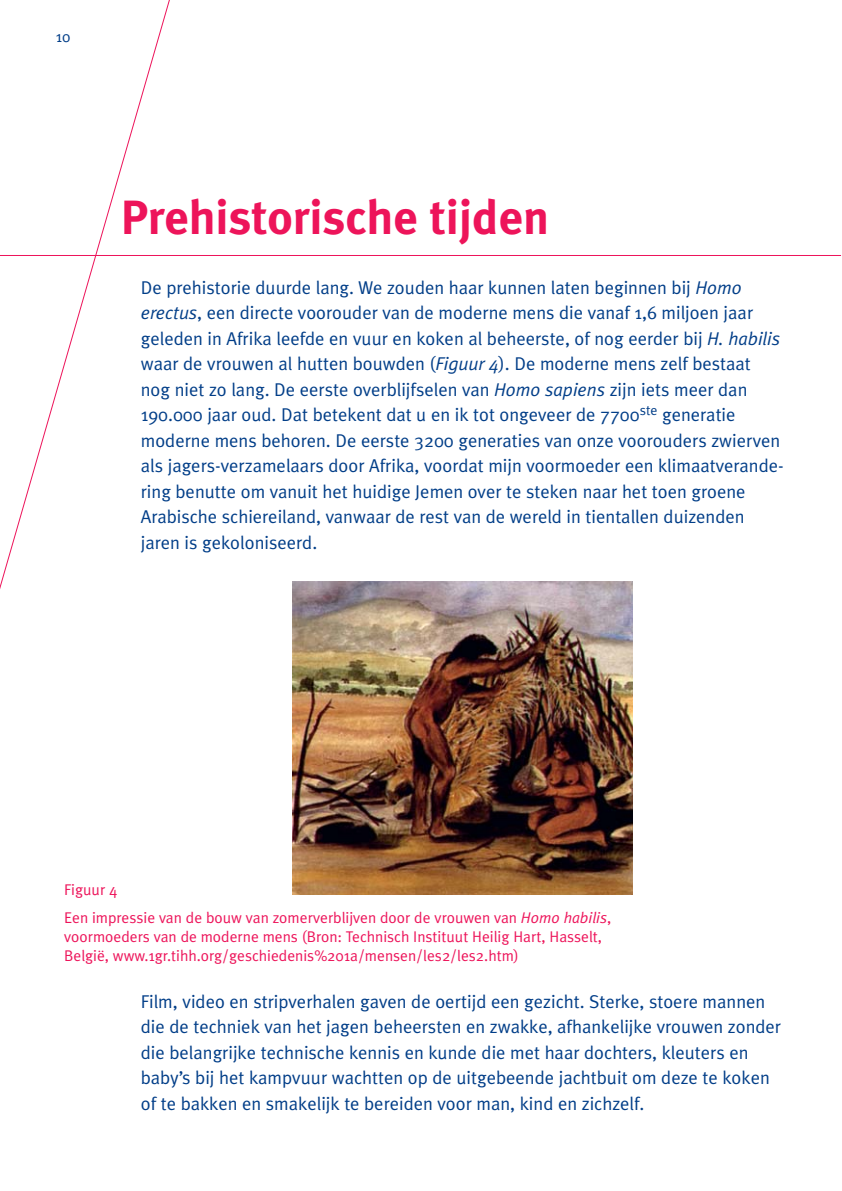
<style>
.page{position:relative;width:842px;height:1191px;background:#fff}
.page>*{position:absolute;margin:0;border:0;box-sizing:border-box;transform-origin:0 0}
.t1{font:700 48px "Meta Plus";color:#ed145a}
.t2{font:18.4px/25.6px "Meta Plus Normal";color:#023e88}
.t3{font:15.6px/28.4px "Meta Plus Normal";color:#ed145a}
.t4{font:15.6px "Meta Plus Normal";color:#023e88}
.s1{font-style:italic}
</style>
<div class="page">
<hr style="left:0;top:255px;width:841px;height:1px;background:#ed145a">
<svg style="left:0;top:0;width:170px;height:589px"></svg>
<div style="left:141px;top:581px;width:643px;height:395px;background:#fff"></div>
<img style="left:292px;top:581px;width:341px;height:313px">
<p class="t4" style="left:56px;top:31px;width:16px">10</p>
<h1 class="t1" style="left:121px;top:198px;width:430px">Prehistorische tijden</h1>
<p class="t2" style="left:141px;top:276px;width:644px">De prehistorie duurde lang. We zouden haar kunnen laten beginnen bij <span class="s1">Homo erectus</span>, een directe voorouder van de moderne mens die vanaf 1,6 miljoen jaar geleden in Afrika leefde en vuur en koken al beheerste, of nog eerder bij <span class="s1">H. habilis </span>waar de vrouwen al hutten bouwden (<span class="s1">Figuur 4</span>). De moderne mens zelf bestaat nog niet zo lang. De eerste overblijfselen van <span class="s1">Homo sapiens</span> zijn iets meer dan 190.000 jaar oud. Dat betekent dat u en ik tot ongeveer de 7700<sup>ste</sup> generatie moderne mens behoren. De eerste 3200 generaties van onze voorouders zwierven als jagers-verzamelaars door Afrika, voordat mijn voormoeder een klimaatverande&shy;ring benutte om vanuit het huidige Jemen over te steken naar het toen groene Arabische schiereiland, vanwaar de rest van de wereld in tientallen duizenden jaren is gekoloniseerd.</p>
<p class="t3" style="left:64px;top:876px;width:548px">Figuur 4<br>Een impressie van de bouw van zomerverblijven door de vrouwen van <span class="s1">Homo habilis</span>,</p>
<p class="t3" style="left:64px;top:928px;width:539px;line-height:19px">voormoeders van de moderne mens (Bron: Technisch Instituut Heilig Hart, Hasselt,<br>België, www.1gr.tihh.org/geschiedenis%201a/mensen/les2/les2.htm)</p>
<p class="t2" style="left:141px;top:990px;width:642px">Film, video en stripverhalen gaven de oertijd een gezicht. Sterke, stoere mannen die de techniek van het jagen beheersten en zwakke, afhankelijke vrouwen zonder die belangrijke technische kennis en kunde die met haar dochters, kleuters en baby’s bij het kampvuur wachtten op de uitgebeende jachtbuit om deze te koken of te bakken en smakelijk te bereiden voor man, kind en zichzelf.</p>
</div>
